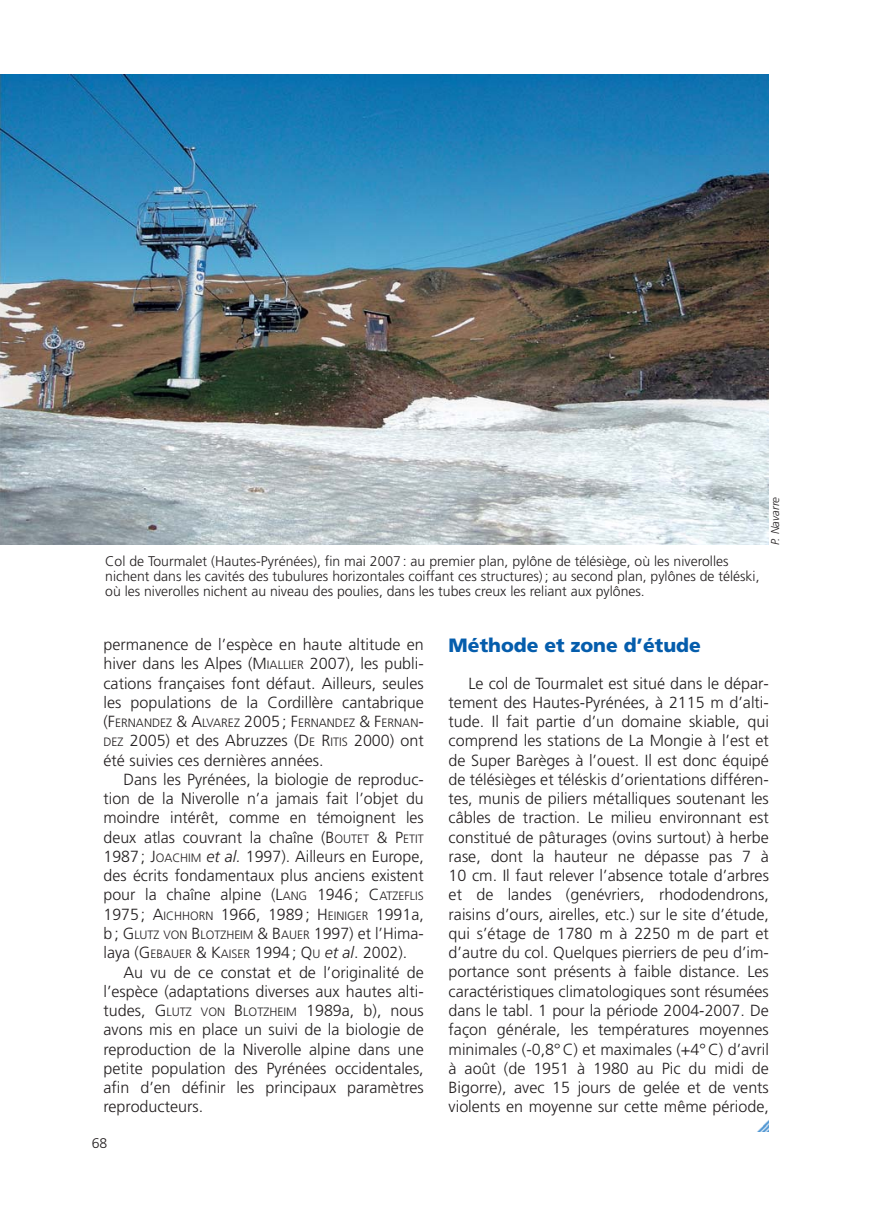
<style>
.page{position:relative;width:874px;height:1221px;background:#fff}
.page>*{position:absolute;margin:0;border:0;box-sizing:border-box;transform-origin:0 0}
.t1{font:900 19.25px "Frutiger";color:#055dac}
.t2{font:300 16.1px/19.2px "Frutiger";color:#231f20;text-align:justify}
.t3{font:300 14px/15.4px "Frutiger";color:#231f20}
.t4{font:300 12.08px "Frutiger";color:#231f20}
.t5{font:italic 300 11.38px "Frutiger";color:#231f20}
.s1{font-size:12.08px}
.s2{font-size:16.1px}
.s3{font-style:italic}
</style>
<div class="page">
<svg style="left:757px;top:1120px;width:11px;height:11px"></svg>
<img style="left:0;top:75px;width:768px;height:469px">
<p class="t3" style="left:105px;top:554px;width:655px">Col de Tourmalet (Hautes-Pyrénées), fin mai 2007: au premier plan, pylône de télésiège, où les niverolles nichent dans les cavités des tubulures horizontales coiffant ces structures) ; au second plan, pylônes de téléski, où les niverolles nichent au niveau des poulies, dans les tubes creux les reliant aux pylônes.</p>
<p class="t5" style="left:770px;top:544px;width:49px;rotate:-90deg">P. Navarre</p>
<p class="t2" style="left:103px;top:636px;width:321px">permanence de l’espèce en haute altitude en hiver dans les Alpes (M<span class="s1">IALLIER</span> 2007), les publi&shy;cations françaises font défaut. Ailleurs, seules les populations de la Cordillère cantabrique</p>
<p class="t4" style="left:103px;top:718px;width:321px"><span class="s2">(F</span>ERNANDEZ <span class="s2">&amp; A</span>LVAREZ <span class="s2">2005; F</span>ERNANDEZ <span class="s2">&amp; F</span>ERNAN<span class="s2">-</span></p>
<p class="t2" style="left:103px;top:732px;width:321px"><span class="s1">DEZ</span> 2005) et des Abruzzes (D<span class="s1">E</span> R<span class="s1">ITIS</span> 2000) ont été suivies ces dernières années.</p>
<p class="t2" style="left:103px;top:770px;width:321px;text-indent:20px">Dans les Pyrénées, la biologie de reproduc&shy;tion de la Niverolle n’a jamais fait l’objet du moindre intérêt, comme en témoignent les deux atlas couvrant la chaîne (B<span class="s1">OUTET</span> &amp; P<span class="s1">ETIT </span>1987; J<span class="s1">OACHIM</span> <span class="s3">et al.</span> 1997). Ailleurs en Europe, des écrits fondamentaux plus anciens existent pour la chaîne alpine (L<span class="s1">ANG</span> 1946; C<span class="s1">ATZEFLIS </span>1975; A<span class="s1">ICHHORN</span> 1966, 1989; H<span class="s1">EINIGER</span> 1991a, b; G<span class="s1">LUTZ VON</span> B<span class="s1">LOTZHEIM</span> &amp; B<span class="s1">AUER</span> 1997) et l’Hima&shy;laya (G<span class="s1">EBAUER</span> &amp; K<span class="s1">AISER</span> 1994; Q<span class="s1">U</span> <span class="s3">et al</span>. 2002).</p>
<p class="t2" style="left:103px;top:963px;width:321px;text-indent:20px">Au vu de ce constat et de l’originalité de l’espèce (adaptations diverses aux hautes alti&shy;tudes, G<span class="s1">LUTZ VON</span> B<span class="s1">LOTZHEIM</span> 1989a, b), nous avons mis en place un suivi de la biologie de reproduction de la Niverolle alpine dans une petite population des Pyrénées occidentales, afin d’en définir les principaux paramètres reproducteurs.</p>
<p class="t3" style="left:92px;top:1136px;width:17px">68</p>
<p class="t1" style="left:448px;top:637px;width:253px">Méthode et zone d’étude</p>
<p class="t2" style="left:448px;top:674px;width:321px;text-indent:20px">Le col de Tourmalet est situé dans le dépar&shy;tement des Hautes-Pyrénées, à 2115 m d’alti&shy;tude. Il fait partie d’un domaine skiable, qui comprend les stations de La Mongie à l’est et de Super Barèges à l’ouest. Il est donc équipé de télésièges et téléskis d’orientations différen&shy;tes, munis de piliers métalliques soutenant les câbles de traction. Le milieu environnant est constitué de pâturages (ovins surtout) à herbe rase, dont la hauteur ne dépasse pas 7 à 10 cm. Il faut relever l’absence totale d’arbres et de landes (genévriers, rhododendrons, raisins d’ours, airelles, etc.) sur le site d’étude, qui s’étage de 1780 m à 2250 m de part et d’autre du col. Quelques pierriers de peu d’im&shy;portance sont présents à faible distance. Les caractéristiques climatologiques sont résumées dans le tabl. 1 pour la période 2004-2007. De façon générale, les températures moyennes minimales (-0,8° C) et maximales (+4° C) d’avril à août (de 1951 à 1980 au Pic du midi de Bigorre), avec 15 jours de gelée et de vents violents en moyenne sur cette même période,</p>
</div>
